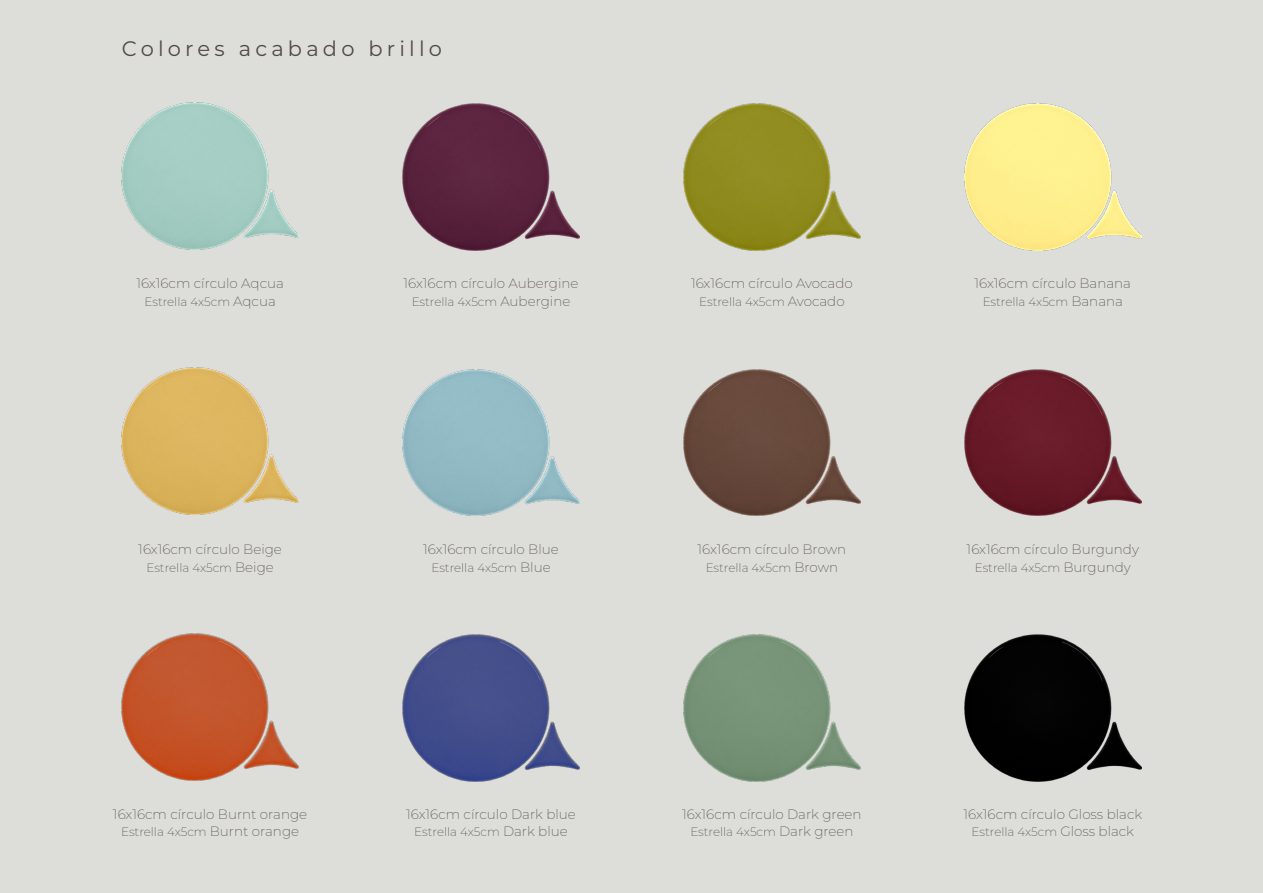
<style>
.page{position:relative;width:1263px;height:893px;background:#ddddda}
.page>*{position:absolute;margin:0;border:0;box-sizing:border-box;transform-origin:0 0}
.t1{font:21px "Montserrat";letter-spacing:.2em;color:#514948}
.t2{font:200 13.5px "Montserrat";color:#514948}
.t3{font:200 12px "Montserrat";color:#514948}
.s1{font-size:13.5px}
</style>
<div class="page">
<img style="left:122px;top:103px;width:176px;height:146px">
<img style="left:122px;top:368px;width:176px;height:147px">
<img style="left:403px;top:369px;width:176px;height:147px">
<img style="left:403px;top:104px;width:176px;height:146px">
<img style="left:684px;top:369px;width:176px;height:147px">
<img style="left:684px;top:104px;width:176px;height:146px">
<img style="left:964px;top:369px;width:177px;height:147px">
<img style="left:964px;top:104px;width:177px;height:146px">
<img style="left:122px;top:633px;width:176px;height:147px">
<img style="left:403px;top:635px;width:176px;height:146px">
<img style="left:684px;top:635px;width:176px;height:146px">
<img style="left:964px;top:635px;width:177px;height:146px">
<p class="t1" style="left:122px;top:34px;width:322px">Colores acabado brillo</p>
<p class="t2" style="left:136px;top:275px;width:149px">16x16cm círculo Aqcua</p>
<p class="t2" style="left:404px;top:275px;width:176px">16x16cm círculo Aubergine</p>
<p class="t2" style="left:691px;top:275px;width:163px">16x16cm círculo Avocado</p>
<p class="t2" style="left:974px;top:275px;width:158px">16x16cm círculo Banana</p>
<p class="t3" style="left:144px;top:294px;width:133px">Estrella 4x5cm <span class="s1">Aqcua</span></p>
<p class="t3" style="left:412px;top:294px;width:160px">Estrella 4x5cm <span class="s1">Aubergine</span></p>
<p class="t3" style="left:699px;top:294px;width:147px">Estrella 4x5cm <span class="s1">Avocado</span></p>
<p class="t3" style="left:983px;top:294px;width:142px">Estrella 4x5cm <span class="s1">Banana</span></p>
<p class="t2" style="left:138px;top:540px;width:145px">16x16cm círculo Beige</p>
<p class="t2" style="left:423px;top:540px;width:137px">16x16cm círculo Blue</p>
<p class="t2" style="left:698px;top:540px;width:150px">16x16cm círculo Brown</p>
<p class="t2" style="left:967px;top:540px;width:174px">16x16cm círculo Burgundy</p>
<p class="t3" style="left:146px;top:559px;width:129px">Estrella 4x5cm <span class="s1">Beige</span></p>
<p class="t3" style="left:431px;top:559px;width:121px">Estrella 4x5cm <span class="s1">Blue</span></p>
<p class="t3" style="left:706px;top:559px;width:134px">Estrella 4x5cm <span class="s1">Brown</span></p>
<p class="t3" style="left:975px;top:559px;width:158px">Estrella 4x5cm <span class="s1">Burgundy</span></p>
<p class="t2" style="left:113px;top:805px;width:196px">16x16cm círculo Burnt orange</p>
<p class="t2" style="left:406px;top:805px;width:171px">16x16cm círculo Dark blue</p>
<p class="t2" style="left:682px;top:805px;width:181px">16x16cm círculo Dark green</p>
<p class="t2" style="left:963px;top:805px;width:180px">16x16cm círculo Gloss black</p>
<p class="t3" style="left:121px;top:823px;width:180px">Estrella 4x5cm <span class="s1">Burnt orange</span></p>
<p class="t3" style="left:414px;top:823px;width:155px">Estrella 4x5cm <span class="s1">Dark blue</span></p>
<p class="t3" style="left:690px;top:823px;width:165px">Estrella 4x5cm <span class="s1">Dark green</span></p>
<p class="t3" style="left:972px;top:823px;width:164px">Estrella 4x5cm <span class="s1">Gloss black</span></p>
</div>
